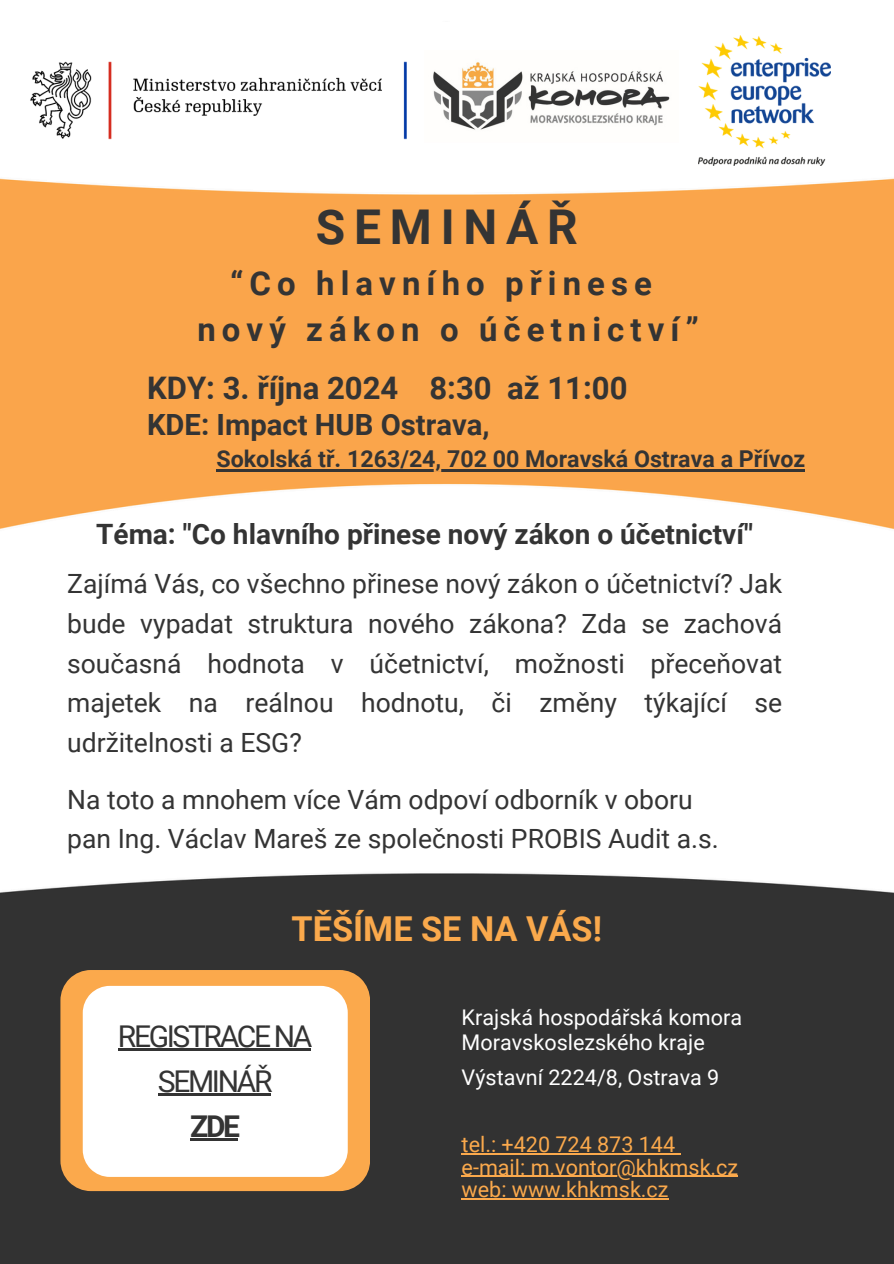
<style>
.page{position:relative;width:894px;height:1264px;background:#fff}
.page>*{position:absolute;margin:0;border:0;box-sizing:border-box;transform-origin:0 0}
.t1{font:700 48px "Roboto";letter-spacing:.185em;color:#343434}
.t2{font:700 34.35px "Roboto";color:#faa94c}
.t3{font:700 33px/46.2px "Roboto";letter-spacing:.185em;color:#343434;text-align:center}
.t4{font:700 31.05px "Roboto";color:#343434}
.t5{font:30px/45px "Roboto";letter-spacing:-.08em;color:#343434;text-align:center}
.t6{font:700 29.25px "Roboto";color:#343434}
.t7{font:700 28.05px "Roboto";color:#343434}
.t8{font:26.55px/39.6px "Roboto";color:#343434;text-align:justify}
.t9{font:700 23.25px "Roboto";color:#343434}
.t10{font:21.6px/25.3px "Roboto";color:#fff}
.t11{font:21.6px "Roboto";color:#fba94c}
.s1{font-weight:700}
</style>
<div class="page">
<img style="left:0;top:64px;width:893px;height:1199px">
<div style="left:48px;top:22px;width:435px;height:159px;background:#fff"></div>
<svg style="left:60px;top:970px;width:309px;height:221px;background:#f1a54e"></svg>
<svg style="left:83px;top:985px;width:264px;height:191px"></svg>
<img style="left:436px;top:62px;width:241px;height:89px">
<img style="left:0;top:61px;width:436px;height:101px">
<img style="left:698px;top:35px;width:132px;height:131px">
<hr style="left:461px;top:1153px;width:214px;height:1px;background:#fba94c">
<hr style="left:461px;top:1175px;width:277px;height:1px;background:#fba94c">
<hr style="left:461px;top:1198px;width:51px;height:1px;background:#fba94c">
<hr style="left:512px;top:1198px;width:156px;height:1px;background:#fba94c">
<hr style="left:216px;top:469px;width:589px;height:2px;background:#343434">
<hr style="left:118px;top:1048px;width:192px;height:2px;background:#343434">
<hr style="left:158px;top:1093px;width:112px;height:2px;background:#343434">
<hr style="left:190px;top:1138px;width:48px;height:2px;background:#343434">
<h5 class="t1" style="left:315px;top:199px;width:264px">SEMINÁŘ</h5>
<h5 class="t3" style="left:197px;top:260px;width:503px">“Co hlavního přinese nový zákon o účetnictví”</h5>
<p class="t4" style="left:147px;top:370px;width:482px">KDY: 3. října 2024 8:30 až 11:00</p>
<p class="t6" style="left:147px;top:408px;width:344px">KDE: Impact HUB Ostrava,</p>
<p class="t9" style="left:216px;top:445px;width:590px">Sokolská tř. 1263/24, 702 00 Moravská Ostrava a Přívoz</p>
<h2 class="t7" style="left:96px;top:518px;width:658px">Téma: "Co hlavního přinese nový zákon o účetnictví"</h2>
<h6 class="t8" style="left:67px;top:564px;width:716px">Zajímá Vás, co všechno přinese nový zákon o účetnictví? Jak bude vypadat struktura nového zákona? Zda se zachová současná hodnota v účetnictví, možnosti přeceňovat majetek na reálnou hodnotu, či změny týkající se udržitelnosti a ESG?</h6>
<h4 class="t8" style="left:67px;top:779px;width:653px">Na toto a mnohem více Vám odpoví odborník v oboru pan Ing. Václav Mareš ze společnosti PROBIS Audit a.s.</h4>
<p class="t2" style="left:291px;top:908px;width:312px">TĚŠÍME SE NA VÁS!</p>
<p class="t5" style="left:118px;top:1013px;width:196px">REGISTRACE NA<br>SEMINÁŘ<br><span class="s1">ZDE</span></p>
<h5 class="t10" style="left:461px;top:1004px;width:282px">Krajská hospodářská komora<br>Moravskoslezského kraje</h5>
<p class="t10" style="left:461px;top:1065px;width:259px">Výstavní 2224/8, Ostrava 9</p>
<h1 class="t11" style="left:461px;top:1131px;width:215px">tel.: +420 724 873 144</h1>
<h3 class="t11" style="left:461px;top:1154px;width:278px">e-mail: m.vontor@khkmsk.cz</h3>
<p class="t11" style="left:461px;top:1176px;width:208px">web: www.khkmsk.cz</p>
</div>
